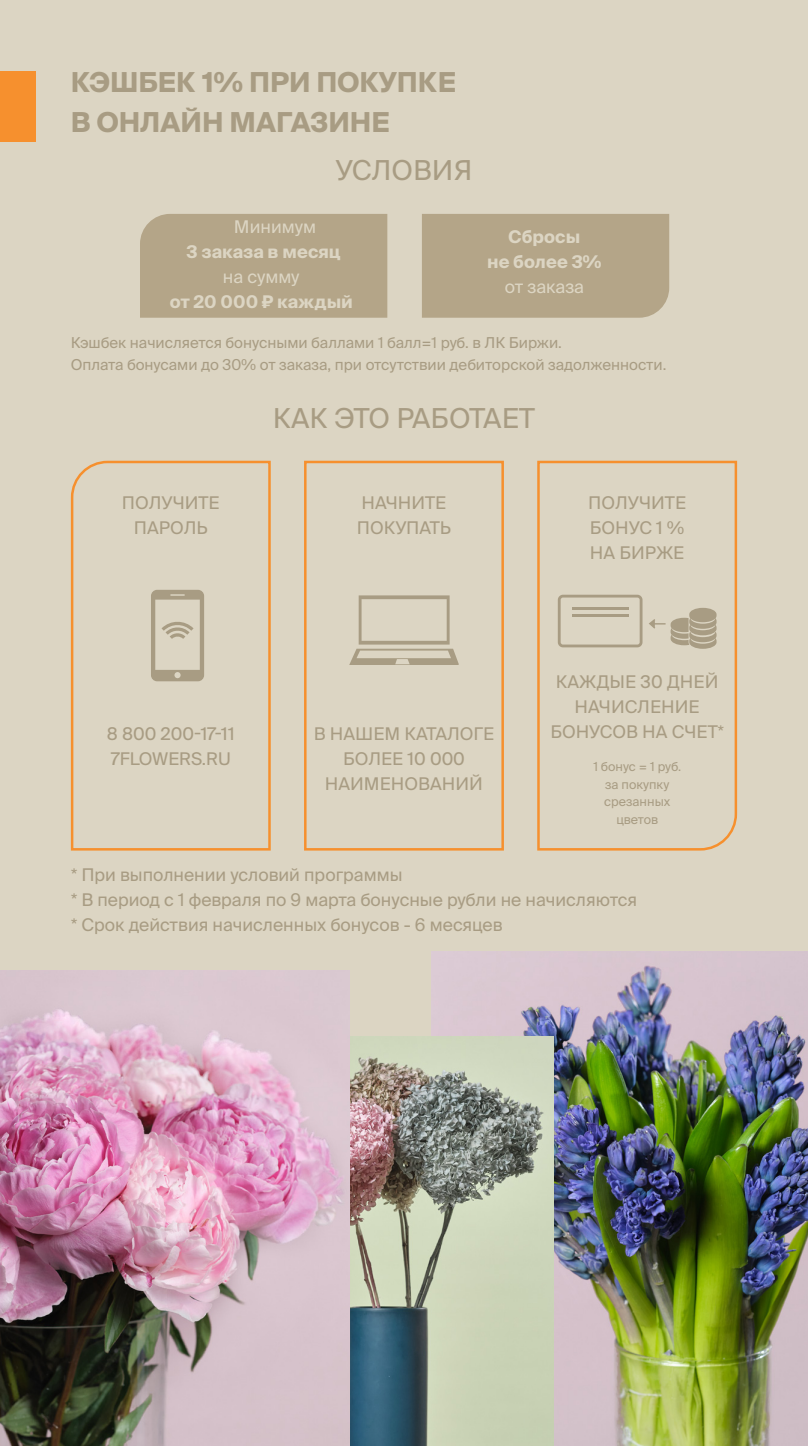
<style>
.page{position:relative;width:808px;height:1446px;background:#dcd5c3}
.page>*{position:absolute;margin:0;border:0;box-sizing:border-box;transform-origin:0 0}
.t1{font:700 27.5px "Suisse Intl";color:#a89c83}
.t2{font:27.5px "Suisse Intl";color:#a89c83}
.t3{font:17.5px "Suisse Intl";color:#a89c83}
.t4{font:700 17.5px "Suisse Intl";color:#dcd5c3}
.t5{font:17.5px "Suisse Intl";color:#dcd5c3}
.t6{font:15px "Suisse Intl";color:#a89c83}
.t7{font:12.5px "Suisse Intl";color:#a89c83}
</style>
<div class="page">
<svg style="left:70px;top:460px;width:201px;height:391px"></svg>
<div style="left:304px;top:461px;width:200px;height:389px;border:2px solid #f6902e"></div>
<svg style="left:537px;top:460px;width:201px;height:391px"></svg>
<svg style="left:349px;top:595px;width:110px;height:70px"></svg>
<svg style="left:558px;top:595px;width:84px;height:52px"></svg>
<hr style="left:572px;top:607px;width:56px;height:3px;background:#a89c83">
<hr style="left:572px;top:614px;width:56px;height:3px;background:#a89c83">
<svg style="left:649px;top:619px;width:16px;height:10px"></svg>
<svg style="left:671px;top:608px;width:45px;height:41px"></svg>
<div style="left:140px;top:214px;width:247px;height:104px;background:#b4a588"></div>
<div style="left:422px;top:214px;width:247px;height:104px;background:#b4a588"></div>
<div style="left:0;top:71px;width:35px;height:71px;background:#f6902e"></div>
<img style="left:432px;top:951px;width:376px;height:495px">
<img style="left:349px;top:1036px;width:205px;height:410px">
<img style="left:0;top:970px;width:349px;height:476px">
<p class="t1" style="left:71px;top:66px;width:387px">КЭШБЕК 1% ПРИ ПОКУПКЕ</p>
<p class="t1" style="left:71px;top:106px;width:321px">В ОНЛАЙН МАГАЗИНЕ</p>
<p class="t2" style="left:335px;top:154px;width:139px">УСЛОВИЯ</p>
<p class="t5" style="left:234px;top:217px;width:84px">Минимум</p>
<p class="t4" style="left:187px;top:242px;width:156px">3 заказа в месяц</p>
<p class="t5" style="left:223px;top:267px;width:78px">на сумму</p>
<p class="t4" style="left:170px;top:292px;width:184px">от 20 000 ₽ каждый</p>
<p class="t4" style="left:509px;top:227px;width:73px">Сбросы</p>
<p class="t4" style="left:487px;top:252px;width:116px">не более 3%</p>
<p class="t5" style="left:505px;top:277px;width:81px">от заказа</p>
<p class="t6" style="left:71px;top:334px;width:493px">Кэшбек начисляется бонусными баллами 1 балл=1 руб. в ЛК Биржи.</p>
<p class="t6" style="left:71px;top:356px;width:597px">Оплата бонусами до 30% от заказа, при отсутствии дебиторской задолженности.</p>
<p class="t3" style="left:122px;top:493px;width:100px">ПОЛУЧИТЕ</p>
<p class="t3" style="left:134px;top:518px;width:75px">ПАРОЛЬ</p>
<p class="t2" style="left:273px;top:403px;width:264px">КАК ЭТО РАБОТАЕТ</p>
<p class="t3" style="left:361px;top:493px;width:86px">НАЧНИТЕ</p>
<p class="t3" style="left:357px;top:518px;width:96px">ПОКУПАТЬ</p>
<p class="t3" style="left:588px;top:493px;width:100px">ПОЛУЧИТЕ</p>
<p class="t3" style="left:590px;top:518px;width:96px">БОНУС 1 %</p>
<p class="t3" style="left:590px;top:543px;width:96px">НА БИРЖЕ</p>
<p class="t3" style="left:107px;top:723px;width:129px">8 800 200-17-11</p>
<p class="t3" style="left:111px;top:748px;width:121px">7FLOWERS.RU</p>
<p class="t3" style="left:314px;top:723px;width:182px">В НАШЕМ КАТАЛОГЕ</p>
<p class="t3" style="left:343px;top:748px;width:123px">БОЛЕЕ 10 000</p>
<p class="t3" style="left:325px;top:773px;width:160px">НАИМЕНОВАНИЙ</p>
<p class="t3" style="left:556px;top:671px;width:164px">КАЖДЫЕ 30 ДНЕЙ</p>
<p class="t3" style="left:574px;top:696px;width:127px">НАЧИСЛЕНИЕ</p>
<p class="t3" style="left:550px;top:721px;width:175px">БОНУСОВ НА СЧЕТ*</p>
<p class="t7" style="left:593px;top:760px;width:89px">1 бонус = 1 руб.</p>
<p class="t7" style="left:605px;top:777px;width:66px">за покупку</p>
<p class="t7" style="left:604px;top:795px;width:68px">срезанных</p>
<p class="t7" style="left:616px;top:812px;width:43px">цветов</p>
<p class="t3" style="left:71px;top:865px;width:333px">* При выполнении условий программы</p>
<p class="t3" style="left:71px;top:890px;width:567px">* В период с 1 февраля по 9 марта бонусные рубли не начисляются</p>
<p class="t3" style="left:71px;top:915px;width:433px">* Срок действия начисленных бонусов - 6 месяцев</p>
</div>
